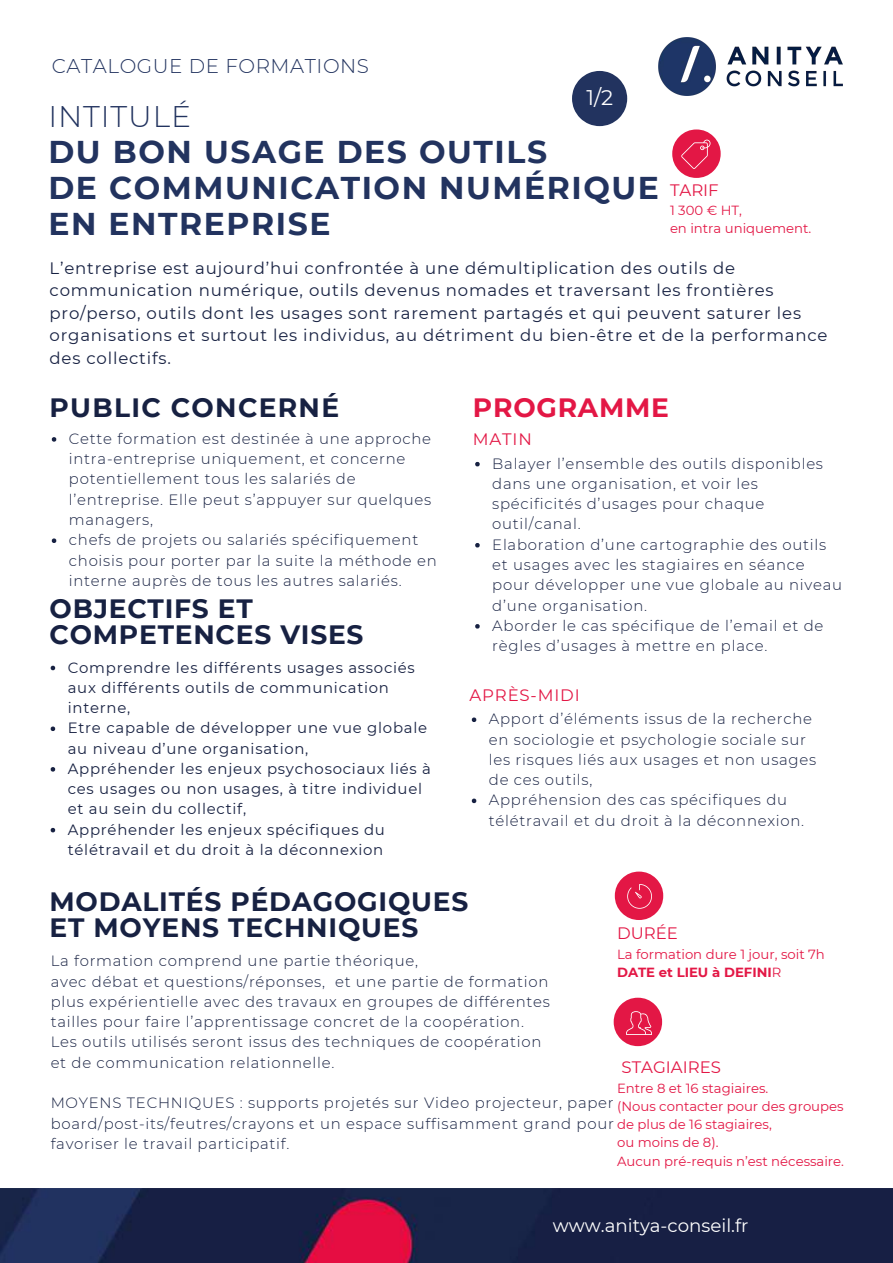
<style>
.page{position:relative;width:893px;height:1263px;background:#fff}
.page>*{position:absolute;margin:0;border:0;box-sizing:border-box;transform-origin:0 0}
.t1{font:700 31.5px/36px "Montserrat";letter-spacing:.05em;color:#22335f}
.t2{font:300 29.85px "Montserrat";letter-spacing:.03em;color:#22335f}
.t3{font:700 26.55px/26px "Montserrat";letter-spacing:.03em;color:#172142}
.t4{font:700 26.55px "Montserrat";letter-spacing:.05em;color:#172142}
.t5{font:700 26.55px "Montserrat";letter-spacing:.03em;color:#e31745}
.t6{font:21.15px "Montserrat";color:#fff}
.t7{font:300 19.8px "Montserrat";letter-spacing:.03em;color:#22335f}
.t8{font:18.15px "Montserrat";color:#fff}
.t9{font:16.5px/22.5px "Montserrat";letter-spacing:.05em;color:#172142}
.t10{font:16.5px "Montserrat";color:#e31745}
.t11{font:16.5px "Montserrat";letter-spacing:.05em;color:#e31745}
.t12{font:300 14.85px/20.2px "Montserrat";letter-spacing:.05em;color:#172142}
.t13{font:14.85px/20.2px "Montserrat";letter-spacing:.05em;color:#172142}
.t14{font:13.2px/18px "Montserrat";color:#e31745}
.s1{font-weight:700}
</style>
<div class="page">
<img style="left:659px;top:37px;width:183px;height:59px">
<svg style="left:52px;top:437px;width:4px;height:5px"></svg>
<svg style="left:52px;top:538px;width:4px;height:5px"></svg>
<svg style="left:475px;top:462px;width:5px;height:4px"></svg>
<svg style="left:475px;top:543px;width:5px;height:4px"></svg>
<svg style="left:475px;top:624px;width:5px;height:5px"></svg>
<svg style="left:472px;top:717px;width:4px;height:5px"></svg>
<svg style="left:472px;top:799px;width:4px;height:4px"></svg>
<svg style="left:672px;top:129px;width:49px;height:49px"></svg>
<svg style="left:615px;top:871px;width:48px;height:49px"></svg>
<svg style="left:614px;top:998px;width:48px;height:48px"></svg>
<img style="left:0;top:1188px;width:893px;height:75px">
<svg style="left:51px;top:666px;width:4px;height:4px"></svg>
<svg style="left:51px;top:726px;width:4px;height:5px"></svg>
<svg style="left:51px;top:767px;width:4px;height:4px"></svg>
<svg style="left:51px;top:828px;width:4px;height:4px"></svg>
<svg style="left:572px;top:71px;width:55px;height:55px"></svg>
<h3 class="t7" style="left:52px;top:54px;width:319px">CATALOGUE DE FORMATIONS</h3>
<h2 class="t2" style="left:48px;top:98px;width:144px">INTITULÉ</h2>
<h1 class="t1" style="left:48px;top:133px;width:612px">DU BON USAGE DES OUTILS<br>DE COMMUNICATION NUMÉRIQUE<br>EN ENTREPRISE</h1>
<h3 class="t6" style="left:586px;top:84px;width:28px">1/2</h3>
<p class="t10" style="left:670px;top:180px;width:50px">TARIF</p>
<p class="t14" style="left:670px;top:201px;width:143px">1 300 € HT,<br>en intra uniquement.</p>
<p class="t9" style="left:50px;top:257px;width:779px">L’entreprise est aujourd’hui confrontée à une démultiplication des outils de communication numérique, outils devenus nomades et traversant les frontières pro/perso, outils dont les usages sont rarement partagés et qui peuvent saturer les organisations et surtout les individus, au détriment du bien-être et de la performance des collectifs.</p>
<h3 class="t5" style="left:473px;top:391px;width:198px">PROGRAMME</h3>
<h3 class="t4" style="left:50px;top:391px;width:291px">PUBLIC CONCERNÉ</h3>
<p class="t12" style="left:69px;top:428px;width:369px">Cette formation est destinée à une approche intra-entreprise uniquement, et concerne potentiellement tous les salariés de l’entreprise. Elle peut s’appuyer sur quelques managers,<br>chefs de projets ou salariés spécifiquement choisis pour porter par la suite la méthode en interne auprès de tous les autres salariés.</p>
<p class="t10" style="left:473px;top:429px;width:60px">MATIN</p>
<p class="t12" style="left:492px;top:453px;width:351px">Balayer l’ensemble des outils disponibles dans une organisation, et voir les spécificités d’usages pour chaque outil/canal.<br>Elaboration d’une cartographie des outils et usages avec les stagiaires en séance pour développer une vue globale au niveau d’une organisation.<br>Aborder le cas spécifique de l’email et de règles d’usages à mettre en place.</p>
<h3 class="t3" style="left:50px;top:596px;width:315px">OBJECTIFS ET<br>COMPETENCES VISES</h3>
<p class="t13" style="left:68px;top:657px;width:365px">Comprendre les différents usages associés aux différents outils de communication interne,<br>Etre capable de développer une vue globale au niveau d’une organisation,<br>Appréhender les enjeux psychosociaux liés à ces usages ou non usages, à titre individuel et au sein du collectif,<br>Appréhender les enjeux spécifiques du télétravail et du droit à la déconnexion</p>
<p class="t11" style="left:470px;top:685px;width:112px">APRÈS-MIDI</p>
<p class="t12" style="left:489px;top:709px;width:329px">Apport d’éléments issus de la recherche en sociologie et psychologie sociale sur les risques liés aux usages et non usages de ces outils,<br>Appréhension des cas spécifiques du télétravail et du droit à la déconnexion.</p>
<h3 class="t3" style="left:50px;top:888px;width:420px">MODALITÉS PÉDAGOGIQUES<br>ET MOYENS TECHNIQUES</h3>
<p class="t12" style="left:51px;top:951px;width:501px">La formation comprend une partie théorique,<br>avec débat et questions/réponses, et une partie de formation plus expérientielle avec des travaux en groupes de différentes tailles pour faire l’apprentissage concret de la coopération.<br>Les outils utilisés seront issus des techniques de coopération et de communication relationnelle.</p>
<p class="t12" style="left:51px;top:1093px;width:565px;text-align:justify">MOYENS TECHNIQUES : supports projetés sur Video projecteur, paper board/post-its/feutres/crayons et un espace suffisamment grand pour favoriser le travail participatif.</p>
<p class="t10" style="left:617px;top:923px;width:62px">DURÉE</p>
<p class="t14" style="left:617px;top:946px;width:209px">La formation dure 1 jour, soit 7h<br><span class="s1">DATE et LIEU à DEFINI</span>R</p>
<p class="t10" style="left:622px;top:1057px;width:101px">STAGIAIRES</p>
<p class="t14" style="left:617px;top:1080px;width:228px">Entre 8 et 16 stagiaires.<br>(Nous contacter pour des groupes de plus de 16 stagiaires,<br>ou moins de 8).<br>Aucun pré-requis n’est nécessaire.</p>
<p class="t8" style="left:553px;top:1214px;width:197px">www.anitya-conseil.fr</p>
</div>
